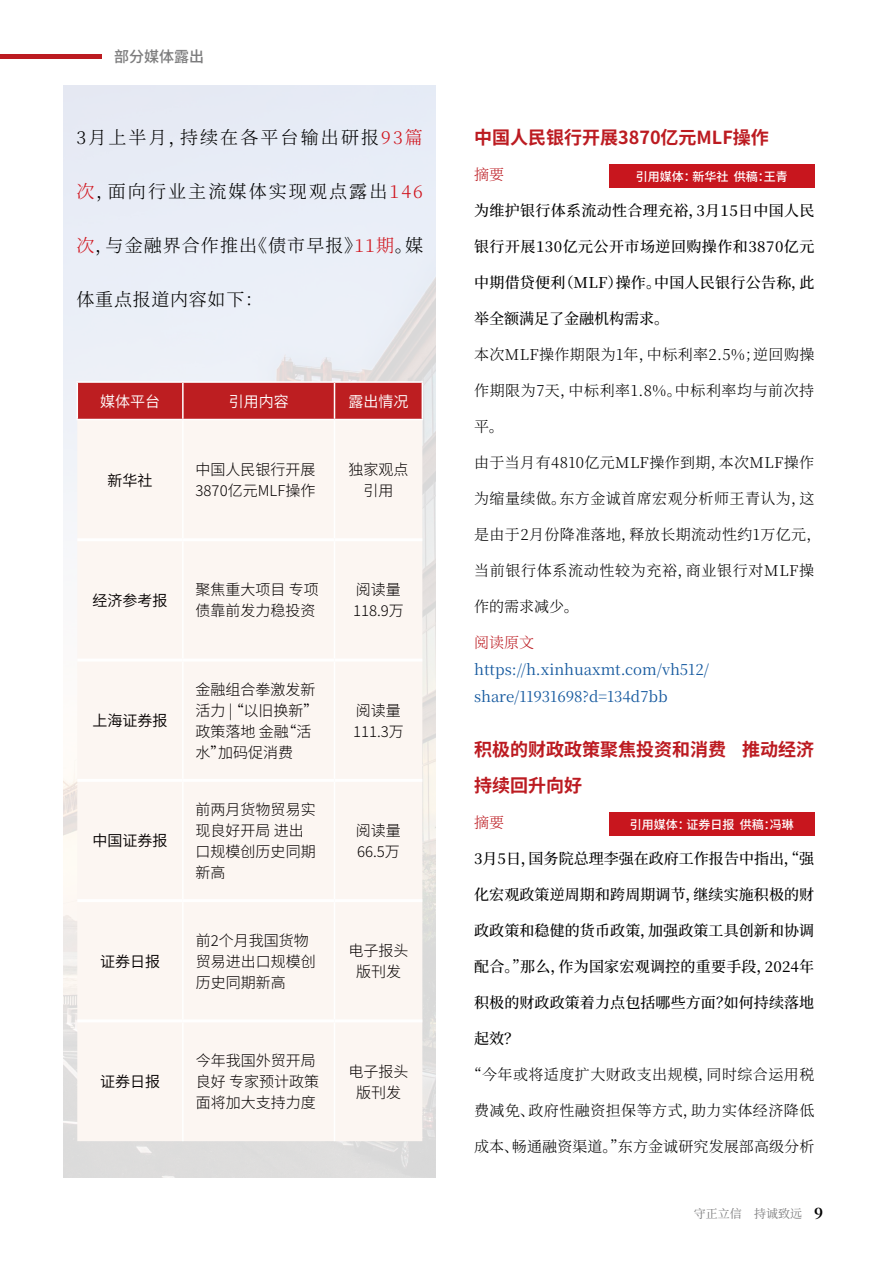
<style>
.page{position:relative;width:893px;height:1263px;background:#fff}
.page>*{position:absolute;margin:0;border:0;box-sizing:border-box;transform-origin:0 0}
.t1{font:700 18px/36px "Source Han Sans CN";color:#bc1b21}
.t2{font:300 18px "Source Han Serif CN";letter-spacing:.12em;color:#000}
.t3{font:300 18px "Source Han Serif CN";letter-spacing:.06em;color:#000}
.t4{font:300 18px "Source Han Serif CN";letter-spacing:.04em;color:#000}
.t5{font:300 15px "Source Han Serif CN";letter-spacing:.03em;color:#000}
.t6{font:500 15px "Source Han Serif CN";letter-spacing:.01em;color:#000}
.t7{font:300 15px/21px "Source Han Sans CN";color:#040000}
.t8{font:15px/27px "Source Han Serif CN";color:#15599f}
.t9{font:15px "Source Han Sans CN";color:#040000}
.t10{font:500 15px "Source Han Serif CN";letter-spacing:.03em;color:#000}
.t11{font:300 15px "Source Han Serif CN";letter-spacing:.01em;color:#000}
.t12{font:15px "Source Han Sans CN";color:#fff}
.t13{font:300 15px "Source Han Serif CN";color:#bc1b21}
.t14{font:500 15px "Source Han Sans CN";color:#7c7c7d}
.t15{font:500 12px "Source Han Sans CN";color:#fff}
.t16{font:12px "Source Han Serif CN";color:#7c7c7d}
.s1{color:#d0121b}
.s2{font-weight:700;font-size:15px;color:#000}
</style>
<div class="page">
<div style="left:609px;top:164px;width:205px;height:24px;background:#c8161e"></div>
<div style="left:609px;top:812px;width:205px;height:24px;background:#c8161e"></div>
<hr style="left:0;top:54px;width:101px;height:4px;background:#bc1b21">
<svg style="left:64px;top:85px;width:372px;height:1093px;background:#e7eaf1"></svg>
<div style="left:78px;top:383px;width:344px;height:36px;background:#bd1e21"></div>
<div style="left:77px;top:420px;width:345px;height:721px;background:#fcf6f2"></div>
<hr style="left:183px;top:381px;width:151px;height:2px;background:#fff">
<hr style="left:334px;top:381px;width:89px;height:2px;background:#fff">
<hr style="left:334px;top:383px;width:1px;height:36px;background:#fff">
<hr style="left:422px;top:383px;width:1px;height:36px;background:#fff">
<hr style="left:183px;top:419px;width:151px;height:1px;background:#fff">
<hr style="left:182px;top:420px;width:2px;height:118px;background:#fff">
<hr style="left:334px;top:419px;width:89px;height:1px;background:#fff">
<hr style="left:334px;top:420px;width:1px;height:118px;background:#fff">
<hr style="left:182px;top:541px;width:2px;height:117px;background:#fff">
<hr style="left:334px;top:541px;width:1px;height:117px;background:#fff">
<hr style="left:182px;top:661px;width:2px;height:118px;background:#fff">
<hr style="left:334px;top:661px;width:1px;height:118px;background:#fff">
<hr style="left:182px;top:782px;width:2px;height:117px;background:#fff">
<hr style="left:334px;top:782px;width:1px;height:117px;background:#fff">
<hr style="left:182px;top:902px;width:2px;height:117px;background:#fff">
<hr style="left:334px;top:902px;width:1px;height:117px;background:#fff">
<hr style="left:182px;top:1022px;width:2px;height:119px;background:#fff">
<hr style="left:334px;top:1022px;width:1px;height:119px;background:#fff">
<hr style="left:77px;top:538px;width:106px;height:3px;background:#fff">
<hr style="left:183px;top:538px;width:151px;height:3px;background:#fff">
<hr style="left:334px;top:538px;width:88px;height:3px;background:#fff">
<hr style="left:77px;top:658px;width:106px;height:3px;background:#fff">
<hr style="left:183px;top:658px;width:151px;height:3px;background:#fff">
<hr style="left:334px;top:658px;width:88px;height:3px;background:#fff">
<hr style="left:77px;top:779px;width:106px;height:3px;background:#fff">
<hr style="left:183px;top:779px;width:151px;height:3px;background:#fff">
<hr style="left:334px;top:779px;width:88px;height:3px;background:#fff">
<hr style="left:77px;top:899px;width:106px;height:3px;background:#fff">
<hr style="left:183px;top:899px;width:151px;height:3px;background:#fff">
<hr style="left:334px;top:899px;width:88px;height:3px;background:#fff">
<hr style="left:77px;top:1019px;width:106px;height:3px;background:#fff">
<hr style="left:183px;top:1019px;width:151px;height:3px;background:#fff">
<hr style="left:334px;top:1019px;width:88px;height:3px;background:#fff">
<hr style="left:77px;top:381px;width:106px;height:2px;background:#fff">
<hr style="left:77px;top:383px;width:1px;height:36px;background:#fff">
<hr style="left:182px;top:383px;width:2px;height:36px;background:#fff">
<hr style="left:77px;top:419px;width:106px;height:1px;background:#fff">
<p class="t14" style="left:114px;top:48px;width:91px">部分媒体露出</p>
<p class="t2" style="left:77px;top:127px;width:348px">3月上半月，持续在各平台输出研报<span class="s1">93篇</span></p>
<p class="t2" style="left:77px;top:181px;width:348px"><span class="s1">次</span>，面向行业主流媒体实现观点露出<span class="s1">146</span></p>
<p class="t3" style="left:77px;top:235px;width:348px"><span class="s1">次</span>，与金融界合作推出《债市早报》<span class="s1">11期</span>。媒</p>
<p class="t4" style="left:77px;top:289px;width:188px">体重点报道内容如下：</p>
<p class="t12" style="left:100px;top:393px;width:61px">媒体平台</p>
<p class="t12" style="left:229px;top:393px;width:61px">引用内容</p>
<p class="t12" style="left:348px;top:393px;width:61px">露出情况</p>
<p class="t9" style="left:108px;top:472px;width:46px">新华社</p>
<p class="t7" style="left:196px;top:459px;width:121px">中国人民银行开展<br>3870亿元MLF操作</p>
<p class="t7" style="left:348px;top:459px;width:61px;text-align:center">独家观点引用</p>
<p class="t9" style="left:93px;top:592px;width:76px">经济参考报</p>
<p class="t7" style="left:196px;top:580px;width:125px">聚焦重大项目专项债靠前发力稳投资</p>
<p class="t7" style="left:353px;top:580px;width:52px">阅读量<br>118.9万</p>
<p class="t9" style="left:93px;top:712px;width:76px">上海证券报</p>
<p class="t9" style="left:93px;top:832px;width:76px">中国证券报</p>
<p class="t9" style="left:100px;top:953px;width:61px">证券日报</p>
<p class="t9" style="left:100px;top:1073px;width:61px">证券日报</p>
<p class="t7" style="left:196px;top:679px;width:124px">金融组合拳激发新活力 “以旧换新”</p>
<p class="t7" style="left:196px;top:700px;width:117px;text-indent:33px">|<br>政策落地金融“活水”加码促消费</p>
<p class="t7" style="left:353px;top:700px;width:52px">阅读量<br>111.3万</p>
<p class="t7" style="left:196px;top:799px;width:121px">前两月货物贸易实现良好开局进出口规模创历史同期新高</p>
<p class="t7" style="left:356px;top:820px;width:46px">阅读量<br>66.5万</p>
<p class="t7" style="left:196px;top:930px;width:121px">前2个月我国货物贸易进出口规模创历史同期新高</p>
<p class="t7" style="left:348px;top:940px;width:61px;text-align:center">电子报头版刊发</p>
<p class="t7" style="left:196px;top:1050px;width:125px">今年我国外贸开局良好专家预计政策面将加大支持力度</p>
<p class="t7" style="left:348px;top:1061px;width:61px;text-align:center">电子报头版刊发</p>
<p class="t1" style="left:474px;top:120px;width:296px">中国人民银行开展3870亿元MLF操作</p>
<p class="t13" style="left:474px;top:166px;width:31px">摘要</p>
<p class="t15" style="left:636px;top:169px;width:154px">引用媒体：新华社 供稿：王青</p>
<p class="t6" style="left:474px;top:202px;width:342px">为维护银行体系流动性合理充裕，3月15日中国人民</p>
<p class="t10" style="left:474px;top:238px;width:342px">银行开展130亿元公开市场逆回购操作和3870亿元</p>
<p class="t6" style="left:474px;top:274px;width:342px">中期借贷便利（MLF）操作。中国人民银行公告称，此</p>
<p class="t6" style="left:474px;top:310px;width:196px">举全额满足了金融机构需求。</p>
<p class="t5" style="left:474px;top:346px;width:342px">本次MLF操作期限为1年，中标利率2.5%；逆回购操</p>
<p class="t5" style="left:474px;top:382px;width:342px">作期限为7天，中标利率1.8%。中标利率均与前次持</p>
<p class="t5" style="left:474px;top:418px;width:31px">平。</p>
<p class="t5" style="left:474px;top:454px;width:342px">由于当月有4810亿元MLF操作到期，本次MLF操作</p>
<p class="t5" style="left:474px;top:490px;width:342px">为缩量续做。东方金诚首席宏观分析师王青认为，这</p>
<p class="t5" style="left:474px;top:526px;width:349px">是由于2月份降准落地，释放长期流动性约1万亿元，</p>
<p class="t5" style="left:474px;top:562px;width:342px">当前银行体系流动性较为充裕，商业银行对MLF操</p>
<p class="t5" style="left:474px;top:598px;width:106px">作的需求减少。</p>
<p class="t13" style="left:474px;top:634px;width:61px">阅读原文</p>
<p class="t8" style="left:474px;top:656px;width:236px">https://h.xinhuaxmt.com/vh512/ share/11931698?d=134d7bb</p>
<p class="t1" style="left:474px;top:732px;width:342px">积极的财政政策聚焦投资和消费 推动经济持续回升向好</p>
<p class="t13" style="left:474px;top:814px;width:31px">摘要</p>
<p class="t15" style="left:630px;top:817px;width:166px">引用媒体：证券日报 供稿：冯琳</p>
<p class="t6" style="left:474px;top:850px;width:342px">3月5日，国务院总理李强在政府工作报告中指出，“强</p>
<p class="t6" style="left:474px;top:886px;width:342px">化宏观政策逆周期和跨周期调节，继续实施积极的财</p>
<p class="t6" style="left:474px;top:922px;width:342px">政政策和稳健的货币政策，加强政策工具创新和协调</p>
<p class="t6" style="left:474px;top:958px;width:342px">配合。”那么，作为国家宏观调控的重要手段，2024年</p>
<p class="t6" style="left:474px;top:994px;width:342px">积极的财政政策着力点包括哪些方面？如何持续落地</p>
<p class="t6" style="left:474px;top:1030px;width:46px">起效？</p>
<p class="t5" style="left:467px;top:1066px;width:349px">“今年或将适度扩大财政支出规模，同时综合运用税</p>
<p class="t5" style="left:474px;top:1102px;width:342px">费减免、政府性融资担保等方式，助力实体经济降低</p>
<p class="t11" style="left:474px;top:1138px;width:342px">成本、畅通融资渠道。”东方金诚研究发展部高级分析</p>
<p class="t16" style="left:694px;top:1206px;width:131px">守正立信 持诚致远 <span class="s2">9</span></p>
</div>
